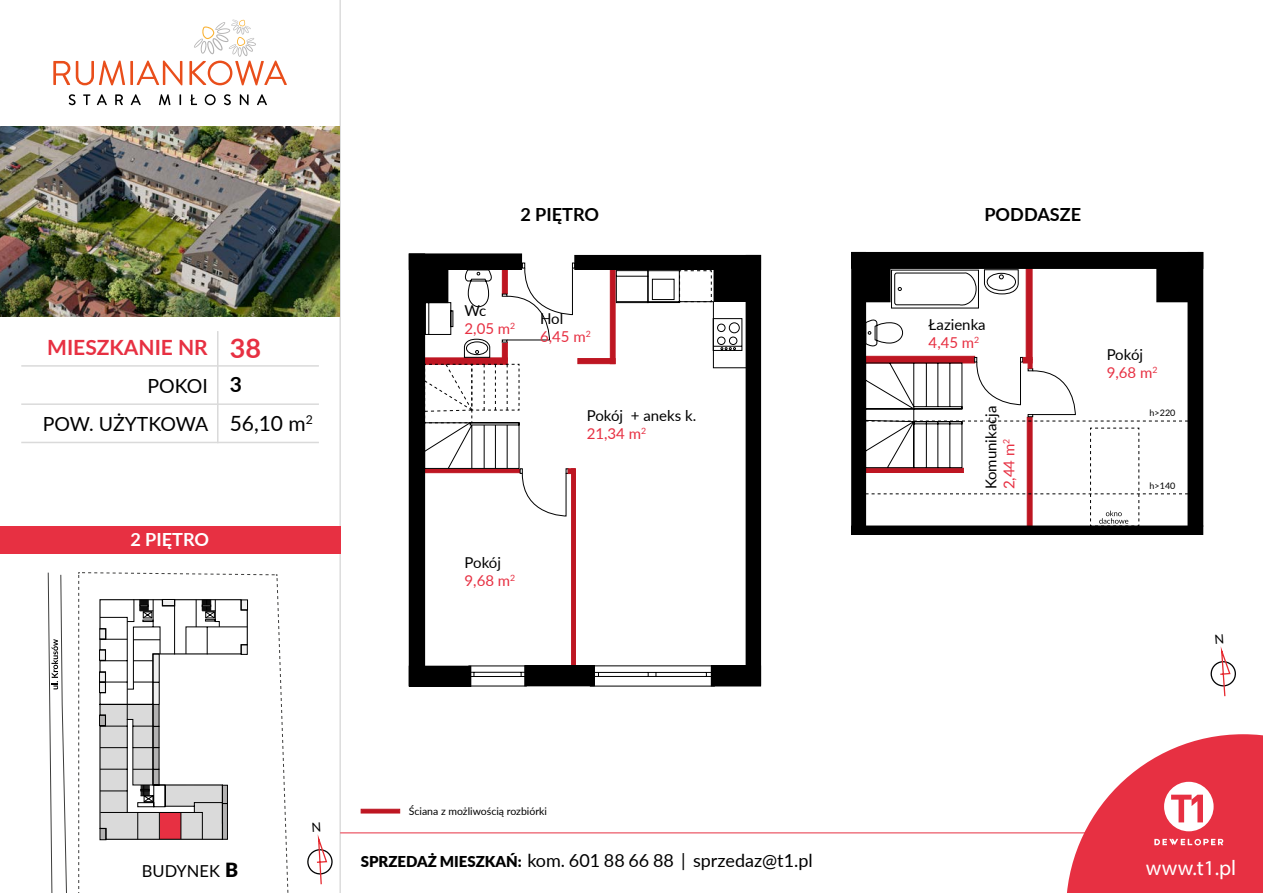
<style>
.page{position:relative;width:1263px;height:893px;background:#fff}
.page>*{position:absolute;margin:0;border:0;box-sizing:border-box;transform-origin:0 0}
.t1{font:700 27px "Lato";color:#e73042}
.t2{font:21.3px "Myriad Pro";letter-spacing:.005em;color:#fff}
.t3{font:700 21px "Lato";color:#e73042}
.t4{font:21px/39px "Lato";color:#000}
.t5{font:19.5px "Lato";color:#000}
.t6{font:700 18.15px "Lato";color:#000}
.t7{font:700 18.15px "Lato";color:#fff}
.t8{font:18px "Lato";color:#000}
.t9{font:16.5px "Lato";color:#000}
.t10{font:15px/18px "Lato";color:#000}
.t11{font:15px/18px "Lato";color:#e73042}
.t12{font:10.5px "Lato";color:#000}
.t13{font:9px "Lato";color:#000}
.s1{color:#000}
.s2{font-weight:700}
.s3{color:#e73042}
.s4{font-weight:900;font-size:19.5px}
.s5{font-weight:900;font-size:15px}
</style>
<div class="page">
<hr style="left:217px;top:331px;width:1px;height:112px;background:#dadada">
<hr style="left:21px;top:365px;width:298px;height:2px;background:#dadada">
<hr style="left:21px;top:403px;width:298px;height:2px;background:#dadada">
<hr style="left:21px;top:442px;width:298px;height:1px;background:#dadada">
<hr style="left:339px;top:0;width:2px;height:893px;background:#dcdcdc">
<img style="left:0;top:126px;width:339px;height:191px">
<svg style="left:361px;top:809px;width:39px;height:4px"></svg>
<svg style="left:53px;top:61px;width:17px;height:24px"></svg>
<svg style="left:76px;top:61px;width:49px;height:24px"></svg>
<hr style="left:130px;top:61px;width:3px;height:24px;background:#e94e1b">
<svg style="left:137px;top:61px;width:45px;height:24px"></svg>
<svg style="left:189px;top:19px;width:98px;height:66px"></svg>
<svg style="left:69px;top:94px;width:7px;height:11px"></svg>
<svg style="left:83px;top:94px;width:7px;height:11px"></svg>
<svg style="left:97px;top:94px;width:10px;height:11px"></svg>
<svg style="left:115px;top:94px;width:8px;height:11px"></svg>
<svg style="left:131px;top:94px;width:10px;height:11px"></svg>
<svg style="left:159px;top:94px;width:11px;height:11px"></svg>
<svg style="left:190px;top:94px;width:7px;height:11px"></svg>
<svg style="left:205px;top:94px;width:11px;height:11px"></svg>
<svg style="left:224px;top:94px;width:7px;height:11px"></svg>
<svg style="left:240px;top:94px;width:9px;height:11px"></svg>
<svg style="left:257px;top:94px;width:10px;height:11px"></svg>
<svg style="left:307px;top:849px;width:25px;height:25px"></svg>
<div style="left:307px;top:849px;width:26px;height:26px;border:1px solid #020203;border-radius:50%"></div>
<div style="left:0;top:526px;width:341px;height:27px;background:#e73042"></div>
<svg style="left:1026px;top:269px;width:6px;height:88px"></svg>
<div style="left:571px;top:468px;width:5px;height:207px;background:#be1622"></div>
<div style="left:590px;top:672px;width:126px;height:5px;border:1px solid #000"></div>
<div style="left:468px;top:672px;width:59px;height:5px;border:1px solid #000"></div>
<svg style="left:761px;top:267px;width:258px;height:91px"></svg>
<div style="left:409px;top:254px;width:113px;height:15px;background:#000"></div>
<div style="left:409px;top:254px;width:16px;height:431px;background:#000"></div>
<div style="left:409px;top:666px;width:62px;height:20px;background:#000"></div>
<div style="left:409px;top:666px;width:62px;height:21px;border:1px solid #000"></div>
<div style="left:525px;top:666px;width:69px;height:20px;background:#000"></div>
<div style="left:524px;top:665px;width:71px;height:21px;border:1px solid #000"></div>
<div style="left:711px;top:666px;width:49px;height:20px;background:#000"></div>
<div style="left:746px;top:255px;width:14px;height:430px;background:#000"></div>
<div style="left:746px;top:255px;width:15px;height:430px;border:1px solid #000"></div>
<div style="left:575px;top:255px;width:185px;height:14px;background:#000"></div>
<div style="left:714px;top:267px;width:36px;height:34px;background:#000"></div>
<svg style="left:425px;top:263px;width:322px;height:254px"></svg>
<div style="left:1188px;top:252px;width:15px;height:274px;background:#000"></div>
<div style="left:852px;top:252px;width:351px;height:16px;background:#000"></div>
<div style="left:851px;top:252px;width:352px;height:17px;border:1px solid #000"></div>
<div style="left:852px;top:252px;width:14px;height:282px;background:#000"></div>
<div style="left:851px;top:252px;width:15px;height:283px;border:1px solid #000"></div>
<div style="left:861px;top:263px;width:29px;height:39px;background:#000"></div>
<div style="left:1157px;top:260px;width:40px;height:42px;background:#000"></div>
<div style="left:1156px;top:260px;width:42px;height:42px;border:1px solid #000"></div>
<div style="left:852px;top:526px;width:351px;height:8px;background:#000"></div>
<div style="left:851px;top:526px;width:352px;height:9px;border:1px solid #000"></div>
<svg style="left:47px;top:572px;width:265px;height:321px"></svg>
<svg style="left:51px;top:639px;width:7px;height:50px"></svg>
<svg style="left:864px;top:357px;width:324px;height:170px"></svg>
<hr style="left:340px;top:833px;width:923px;height:1px;background:#e73042">
<svg style="left:1066px;top:734px;width:197px;height:159px"></svg>
<svg style="left:312px;top:834px;width:16px;height:51px"></svg>
<svg style="left:1210px;top:646px;width:26px;height:51px"></svg>
<p class="t6" style="left:520px;top:201px;width:80px">2 PIĘTRO</p>
<p class="t6" style="left:984px;top:201px;width:98px">PODDASZE</p>
<h3 class="t3" style="left:47px;top:332px;width:162px">MIESZKANIE nr</h3>
<h1 class="t1" style="left:230px;top:328px;width:33px">38</h1>
<p class="t11" style="left:465px;top:301px;width:52px"><span class="s1">Wc<br></span>2,05 m<sup>2</sup></p>
<p class="t11" style="left:540px;top:309px;width:52px"><span class="s1">Hol<br></span>6,45 m<sup>2</sup></p>
<h3 class="t5" style="left:147px;top:372px;width:62px">pokoi</h3>
<h3 class="t5" style="left:43px;top:409px;width:167px">pow. użytkowa</h3>
<h3 class="t4" style="left:230px;top:364px;width:85px"><span class="s2">3<br></span>56,10 m<sup>2</sup></h3>
<p class="t10" style="left:587px;top:405px;width:111px">Pokój + aneks k.<br><span class="s3">21,34 m</span><sup>2</sup></p>
<p class="t10" style="left:929px;top:315px;width:59px">Łazienka<br><span class="s3">4,45 m</span><sup>2</sup></p>
<p class="t10" style="left:981px;top:489px;width:85px;rotate:-90deg">Komunikacja<br><span class="s3">2,44 m</span><sup>2</sup></p>
<p class="t10" style="left:1107px;top:345px;width:52px">Pokój<br><span class="s3">9,68 m</span><sup>2</sup></p>
<p class="t13" style="left:1149px;top:406px;width:27px">h&gt;220</p>
<p class="t13" style="left:1149px;top:480px;width:27px">h&gt;140</p>
<p class="t7" style="left:130px;top:526px;width:80px">2 PIĘTRO</p>
<p class="t10" style="left:465px;top:552px;width:52px">Pokój<br><span class="s3">9,68 m</span><sup>2</sup></p>
<p class="t9" style="left:142px;top:859px;width:98px">BUDynek <span class="s4">B</span></p>
<p class="t12" style="left:409px;top:804px;width:140px">Ściana z możliwością rozbiórki</p>
<p class="t8" style="left:361px;top:847px;width:453px"><span class="s5">SPRZEDAŻ MIESZKAŃ:</span> kom. 601 88 66 88 | sprzedaz@t1.pl</p>
<h2 class="t2" style="left:1146px;top:855px;width:92px">www.t1.pl</h2>
</div>
